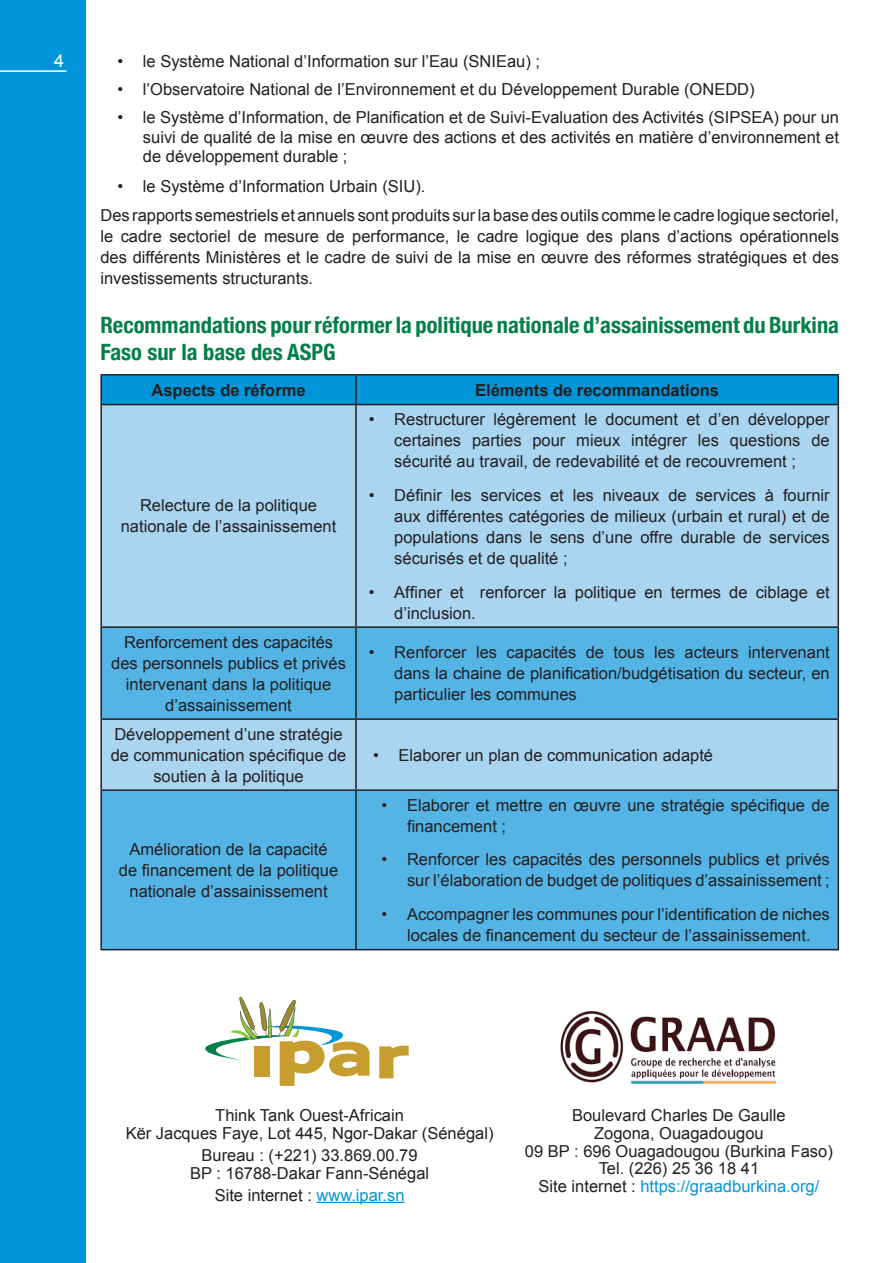
<style>
.page{position:relative;width:893px;height:1263px;background:#fff}
.page>*{position:absolute;margin:0;border:0;box-sizing:border-box;transform-origin:0 0}
.t1{font:700 condensed 22.5px/27px "Helvetica Neue";color:#018049}
.t2{font:18px "Arial";color:#fff}
.t3{font:16.5px/21px "Arial";color:#231f20;text-align:center}
.t4{font:16.5px/17.9px "Arial";color:#1f2020;text-align:center}
.t5{font:700 16.5px "Arial";color:#231f20}
.s1{color:#231f20}
.s2{color:#0095d9}
</style>
<div class="page">
<div style="left:0;top:0;width:85px;height:1263px;background:#0095d9"></div>
<hr style="left:0;top:70px;width:66px;height:2px;background:#fff">
<div style="left:102px;top:376px;width:735px;height:28px;background:#0095d9"></div>
<div style="left:102px;top:405px;width:735px;height:221px;background:#aad5f1"></div>
<svg style="left:102px;top:628px;width:735px;height:321px;background:#66bbe7"></svg>
<hr style="left:100px;top:374px;width:256px;height:2px;background:#231f20">
<hr style="left:100px;top:376px;width:2px;height:28px;background:#231f20">
<hr style="left:356px;top:374px;width:483px;height:2px;background:#231f20">
<hr style="left:355px;top:376px;width:2px;height:28px;background:#231f20">
<hr style="left:837px;top:376px;width:2px;height:28px;background:#231f20">
<hr style="left:100px;top:404px;width:256px;height:1px;background:#231f20">
<hr style="left:100px;top:405px;width:2px;height:221px;background:#231f20">
<hr style="left:356px;top:404px;width:483px;height:1px;background:#231f20">
<hr style="left:355px;top:405px;width:2px;height:221px;background:#231f20">
<hr style="left:837px;top:405px;width:2px;height:221px;background:#231f20">
<hr style="left:100px;top:626px;width:256px;height:2px;background:#231f20">
<hr style="left:100px;top:628px;width:2px;height:90px;background:#231f20">
<hr style="left:356px;top:626px;width:483px;height:2px;background:#231f20">
<hr style="left:355px;top:628px;width:2px;height:90px;background:#231f20">
<hr style="left:837px;top:628px;width:2px;height:90px;background:#231f20">
<hr style="left:100px;top:718px;width:256px;height:2px;background:#231f20">
<hr style="left:100px;top:720px;width:2px;height:69px;background:#231f20">
<hr style="left:356px;top:718px;width:483px;height:2px;background:#231f20">
<hr style="left:355px;top:720px;width:2px;height:69px;background:#231f20">
<hr style="left:837px;top:720px;width:2px;height:69px;background:#231f20">
<hr style="left:100px;top:789px;width:256px;height:2px;background:#231f20">
<hr style="left:100px;top:791px;width:2px;height:158px;background:#231f20">
<hr style="left:356px;top:789px;width:483px;height:2px;background:#231f20">
<hr style="left:355px;top:791px;width:2px;height:158px;background:#231f20">
<hr style="left:837px;top:791px;width:2px;height:158px;background:#231f20">
<hr style="left:100px;top:949px;width:739px;height:1px;background:#231f20">
<hr style="left:316px;top:1202px;width:88px;height:1px;background:#0095d9">
<svg style="left:379px;top:1045px;width:30px;height:33px"></svg>
<svg style="left:205px;top:997px;width:165px;height:89px"></svg>
<img style="left:560px;top:1011px;width:217px;height:73px">
<p class="t2" style="left:54px;top:51px;width:12px">4</p>
<p class="t3" style="left:117px;top:51px;width:424px">• le Système National d’Information sur l’Eau (SNIEau) ;</p>
<p class="t3" style="left:117px;top:79px;width:639px">• l’Observatoire National de l’Environnement et du Développement Durable (ONEDD)</p>
<p class="t3" style="left:143px;top:108px;width:697px;line-height:19.5px;text-align:justify;text-indent:-26px">• le Système d’Information, de Planification et de Suivi-Evaluation des Activités (SIPSEA) pour un suivi de qualité de la mise en œuvre des actions et des activités en matière d’environnement et de développement durable ;</p>
<p class="t3" style="left:100px;top:171px;width:740px;line-height:29.5px;text-align:left;text-indent:17px">• le Système d’Information Urbain (SIU).<br>Des rapports semestriels et annuels sont produits sur la base des outils comme le cadre logique sectoriel,</p>
<p class="t3" style="left:100px;top:226px;width:740px;text-align:justify">le cadre sectoriel de mesure de performance, le cadre logique des plans d’actions opérationnels des différents Ministères et le cadre de suivi de la mise en œuvre des réformes stratégiques et des investissements structurants.</p>
<h1 class="t1" style="left:100px;top:311px;width:740px">Recommandations pour réformer la politique nationale d’assainissement du Burkina<br>Faso sur la base des ASPG</h1>
<p class="t5" style="left:152px;top:381px;width:156px">Aspects de réforme</p>
<p class="t5" style="left:475px;top:381px;width:245px">Eléments de recommandations</p>
<p class="t3" style="left:121px;top:495px;width:217px">Relecture de la politique nationale de l’assainissement</p>
<p class="t3" style="left:394px;top:409px;width:437px;text-align:justify;text-indent:-26px">• Restructurer légèrement le document et d’en développer certaines parties pour mieux intégrer les questions de sécurité au travail, de redevabilité et de recouvrement ;</p>
<p class="t3" style="left:394px;top:485px;width:437px;text-align:justify;text-indent:-26px">• Définir les services et les niveaux de services à fournir aux différentes catégories de milieux (urbain et rural) et de populations dans le sens d’une offre durable de services sécurisés et de qualité ;</p>
<p class="t3" style="left:394px;top:581px;width:437px;text-align:left;text-indent:-26px">• Affiner et renforcer la politique en termes de ciblage et d’inclusion.</p>
<p class="t3" style="left:111px;top:631px;width:236px">Renforcement des capacités des personnels publics et privés intervenant dans la politique d’assainissement</p>
<p class="t3" style="left:394px;top:642px;width:437px;text-align:justify;text-indent:-26px">• Renforcer les capacités de tous les acteurs intervenant dans la chaine de planification/budgétisation du secteur, en particulier les communes</p>
<p class="t3" style="left:111px;top:723px;width:237px">Développement d’une stratégie de communication spécifique de soutien à la politique</p>
<p class="t3" style="left:373px;top:744px;width:342px">• Elaborer un plan de communication adapté</p>
<p class="t3" style="left:119px;top:839px;width:221px">Amélioration de la capacité de financement de la politique nationale d’assainissement</p>
<p class="t3" style="left:407px;top:794px;width:424px;text-align:left;text-indent:-26px">• Elaborer et mettre en œuvre une stratégie spécifique de financement ;</p>
<p class="t3" style="left:381px;top:849px;width:450px;text-align:right">• Renforcer les capacités des personnels publics et privés sur l’élaboration de budget de politiques d’assainissement ;</p>
<p class="t3" style="left:381px;top:904px;width:450px">• Accompagner les communes pour l’identification de niches locales de financement du secteur de l’assainissement.</p>
<p class="t4" style="left:126px;top:1106px;width:369px">Think Tank Ouest-Africain<br>Kër Jacques Faye, Lot 445, Ngor-Dakar (Sénégal)</p>
<p class="t3" style="left:202px;top:1145px;width:218px">Bureau : (+221) 33.869.00.79</p>
<p class="t4" style="left:190px;top:1162px;width:241px;line-height:22px">BP : 16788-Dakar Fann-Sénégal<br><span class="s1">Site internet :</span> <span class="s2">www.ipar.sn</span></p>
<p class="t3" style="left:525px;top:1106px;width:309px;line-height:17.9px">Boulevard Charles De Gaulle<br>Zogona, Ouagadougou<br>09 BP : 696 Ouagadougou (Burkina Faso)<br>Tel. (226) 25 36 18 41<br>Site internet : <span class="s2">https://graadburkina.org/</span></p>
</div>
